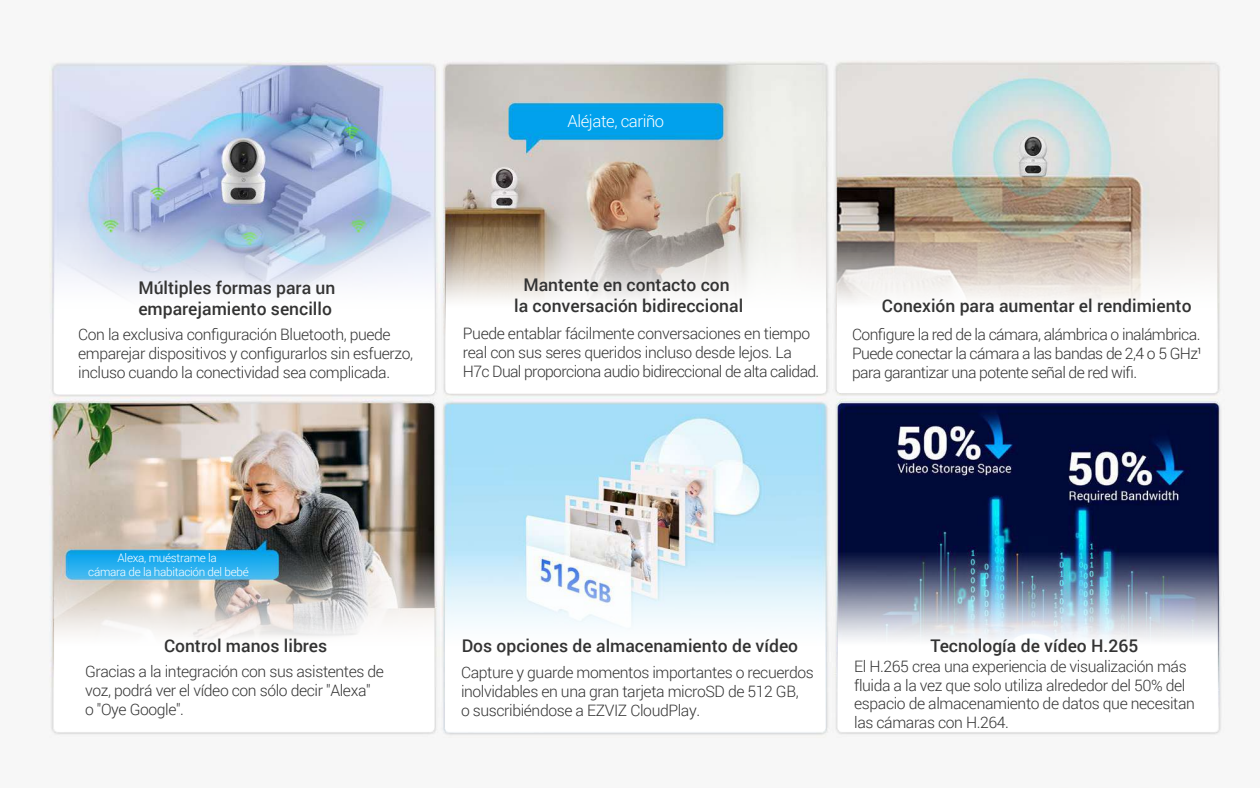
<style>
.page{position:relative;width:1260px;height:788px;background:#fff}
.page>*{position:absolute;margin:0;border:0;box-sizing:border-box;transform-origin:0 0}
.t1{font:500 17.5px/21px "Roboto";color:#333}
.t2{font:300 16.62px "Roboto";letter-spacing:-.025em;color:#fff}
.t3{font:300 15.75px/18.9px "Roboto";letter-spacing:-.025em;color:#333}
.t4{font:300 11.72px/14px "Roboto";letter-spacing:-.025em;color:#fff;text-align:center}
</style>
<div class="page">
<img style="left:49px;top:60px;width:1176px;height:678px">
<svg style="left:54px;top:214px;width:381px;height:180px"></svg>
<svg style="left:446px;top:213px;width:380px;height:180px"></svg>
<svg style="left:837px;top:213px;width:380px;height:180px"></svg>
<svg style="left:54px;top:551px;width:380px;height:180px"></svg>
<svg style="left:445px;top:552px;width:380px;height:179px"></svg>
<img style="left:837px;top:551px;width:381px;height:180px">
<p class="t2" style="left:567px;top:109px;width:98px">Aléjate, cariño</p>
<p class="t1" style="left:138px;top:276px;width:199px">Múltiples formas para un emparejamiento sencillo</p>
<p class="t3" style="left:78px;top:324px;width:336px">Con la exclusiva configuración Bluetooth, puede emparejar dispositivos y configurarlos sin esfuerzo, incluso cuando la conectividad sea complicada.</p>
<p class="t1" style="left:514px;top:274px;width:230px;text-align:center">Mantente en contacto con<br>la conversación bidireccional</p>
<p class="t3" style="left:463px;top:323px;width:358px">Puede entablar fácilmente conversaciones en tiempo real con sus seres queridos incluso desde lejos. La<br>H7c Dual proporciona audio bidireccional de alta calidad.</p>
<p class="t1" style="left:882px;top:295px;width:311px">Conexión para aumentar el rendimiento</p>
<p class="t3" style="left:852px;top:324px;width:351px;text-align:justify">Configure la red de la cámara, alámbrica o inalámbrica.<br>Puede conectar la cámara a las bandas de 2,4 o 5 GHz¹ para garantizar una potente señal de red wifi.</p>
<p class="t4" style="left:88px;top:550px;width:162px">Alexa, muéstrame la<br>cámara de la habitación del bebé</p>
<p class="t1" style="left:164px;top:634px;width:165px">Control manos libres</p>
<p class="t3" style="left:85px;top:661px;width:300px">Gracias a la integración con sus asistentes de voz, podrá ver el vídeo con sólo decir "Alexa"<br>o "Oye Google".</p>
<p class="t1" style="left:462px;top:634px;width:338px">Dos opciones de almacenamiento de vídeo</p>
<p class="t3" style="left:461px;top:662px;width:354px">Capture y guarde momentos importantes o recuerdos inolvidables en una gran tarjeta microSD de 512 GB,<br>o suscribiéndose a EZVIZ CloudPlay.</p>
<p class="t1" style="left:930px;top:634px;width:209px">Tecnología de vídeo H.265</p>
<p class="t3" style="left:854px;top:656px;width:342px">El H.265 crea una experiencia de visualización más fluida a la vez que solo utiliza alrededor del 50% del espacio de almacenamiento de datos que necesitan las cámaras con H.264.</p>
</div>
